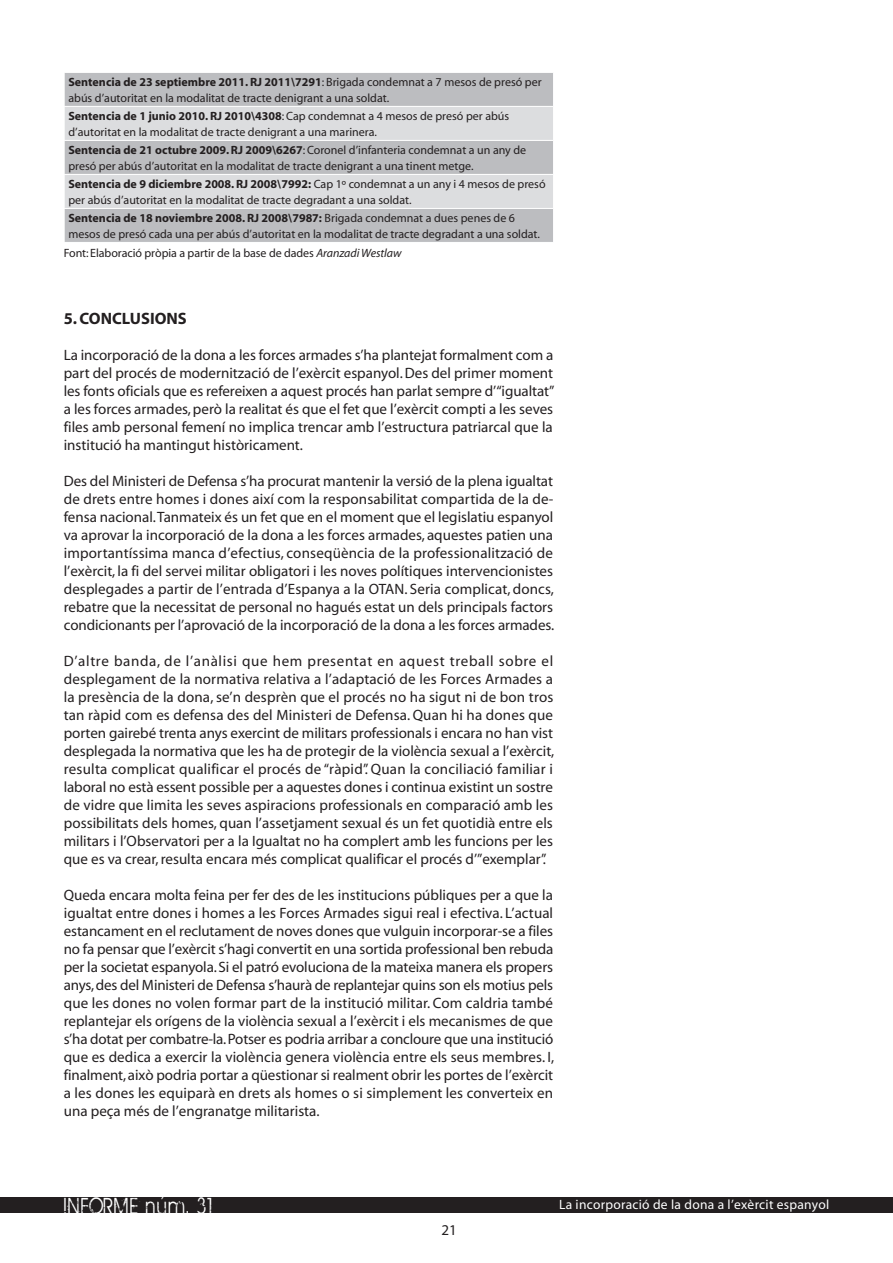
<style>
.page{position:relative;width:893px;height:1263px;background:#fff}
.page>*{position:absolute;margin:0;border:0;box-sizing:border-box;transform-origin:0 0}
.t1{font:25.2px "BIRTHOFAHERO";letter-spacing:.1em;color:#fff;scale:.83 1}
.t2{font:700 16.5px "Myriad";color:#231f20}
.t3{font:15px/18px "Myriad";color:#231f20;text-align:justify}
.t4{font:13.5px "Myriad";letter-spacing:.02em;color:#fff}
.t5{font:12px/17px "Myriad";color:#231f20}
.s1{font-weight:700}
.s2{font-style:italic}
</style>
<div class="page">
<div style="left:0;top:1197px;width:893px;height:16px;background:#231f20"></div>
<div style="left:65px;top:73px;width:488px;height:169px;background:#bcbdc0"></div>
<svg style="left:65px;top:107px;width:488px;height:101px;background:#d1d2d4"></svg>
<hr style="left:64px;top:106px;width:490px;height:1px;background:#fff">
<hr style="left:64px;top:140px;width:490px;height:1px;background:#fff">
<hr style="left:64px;top:174px;width:490px;height:1px;background:#fff">
<hr style="left:64px;top:208px;width:490px;height:1px;background:#fff">
<p class="t5" style="left:68px;top:74px;width:479px"><span class="s1">Sentencia de 23 septiembre 2011. RJ 2011\7291</span>: Brigada condemnat a 7 mesos de presó per abús d’autoritat en la modalitat de tracte denigrant a una soldat.<br><span class="s1">Sentencia de 1 junio 2010. RJ 2010\4308</span>: Cap condemnat a 4 mesos de presó per abús d’autoritat en la modalitat de tracte denigrant a una marinera.<br><span class="s1">Sentencia de 21 octubre 2009. RJ 2009\6267</span>: Coronel d’infanteria condemnat a un any de presó per abús d’autoritat en la modalitat de tracte denigrant a una tinent metge.<br><span class="s1">Sentencia de 9 diciembre 2008. RJ 2008\7992:</span> Cap 1º condemnat a un any i 4 mesos de presó per abús d’autoritat en la modalitat de tracte degradant a una soldat.<br><span class="s1">Sentencia de 18 noviembre 2008. RJ 2008\7987:</span> Brigada condemnat a dues penes de 6 mesos de presó cada una per abús d’autoritat en la modalitat de tracte degradant a una soldat.</p>
<p class="t5" style="left:64px;top:245px;width:339px">Font: Elaboració pròpia a partir de la base de dades <span class="s2">Aranzadi Westlaw</span></p>
<p class="t2" style="left:64px;top:310px;width:114px">5. CONCLUSIONS</p>
<p class="t3" style="left:64px;top:347px;width:492px">La incorporació de la dona a les forces armades s’ha plantejat formalment com a part del procés de modernització de l’exèrcit espanyol. Des del primer moment les fonts oficials que es refereixen a aquest procés han parlat sempre d’“igualtat” a les forces armades, però la realitat és que el fet que l’exèrcit compti a les seves files amb personal femení no implica trencar amb l’estructura patriarcal que la institució ha mantingut històricament.</p>
<p class="t3" style="left:64px;top:473px;width:491px">Des del Ministeri de Defensa s’ha procurat mantenir la versió de la plena igualtat de drets entre homes i dones així com la responsabilitat compartida de la de&shy;fensa nacional. Tanmateix és un fet que en el moment que el legislatiu espanyol va aprovar la incorporació de la dona a les forces armades, aquestes patien una importantíssima manca d’efectius, conseqüència de la professionalització de l’exèrcit, la fi del servei militar obligatori i les noves polítiques intervencionistes desplegades a partir de l’entrada d’Espanya a la OTAN</p>
<p class="t3" style="left:64px;top:581px;width:492px;text-indent:341px">. Seria complicat, doncs, rebatre que la necessitat de personal no hagués estat un dels principals factors condicionants per l’aprovació de la incorporació de la dona a les forces armades.</p>
<p class="t3" style="left:64px;top:653px;width:492px">D’altre banda, de l’anàlisi que hem presentat en aquest treball sobre el desplegament de la normativa relativa a l’adaptació de les Forces Armades a la presència de la dona, se’n desprèn que el procés no ha sigut ni de bon tros tan ràpid com es defensa des del Ministeri de Defensa. Quan hi ha dones que porten gairebé trenta anys exercint de militars professionals i encara no han vist desplegada la normativa que les ha de protegir de la violència sexual a l’exèrcit, resulta complicat qualificar el procés de “ràpid”. Quan la conciliació familiar i laboral no està essent possible per a aquestes dones i continua existint un sostre de vidre que limita les seves aspiracions professionals en comparació amb les possibilitats dels homes, quan l’assetjament sexual és un fet quotidià entre els militars i l’Observatori per a la Igualtat no ha complert amb les funcions per les que es va crear, resulta encara més complicat qualificar el procés d’”exemplar”.</p>
<p class="t3" style="left:64px;top:887px;width:492px">Queda encara molta feina per fer des de les institucions públiques per a que la igualtat entre dones i homes a les Forces Armades sigui real i efectiva. L’actual estancament en el reclutament de noves dones que vulguin incorporar-se a files no fa pensar que l’exèrcit s’hagi convertit en una sortida professional ben rebuda per la societat espanyola. Si el patró evoluciona de la mateixa manera els propers anys, des del Ministeri de Defensa s’haurà de replantejar quins son els motius pels que les dones no volen formar part de la institució militar. Com caldria també replantejar els orígens de la violència sexual a l’exèrcit i els mecanismes de que s’ha dotat per combatre-la. Potser es podria arribar a concloure que una institució que es dedica a exercir la violència genera violència entre els seus membres. I, finalment, això podria portar a qüestionar si realment obrir les portes de l’exèrcit a les dones les equiparà en drets als homes o si simplement les converteix en una peça més de l’engranatge militarista.</p>
<h1 class="t1" style="left:64px;top:1192px;width:180px">INFORME núm. 31</h1>
<p class="t4" style="left:559px;top:1198px;width:272px">La incorporació de la dona a l’exèrcit espanyol</p>
<p class="t3" style="left:441px;top:1222px;width:17px">21</p>
</div>
